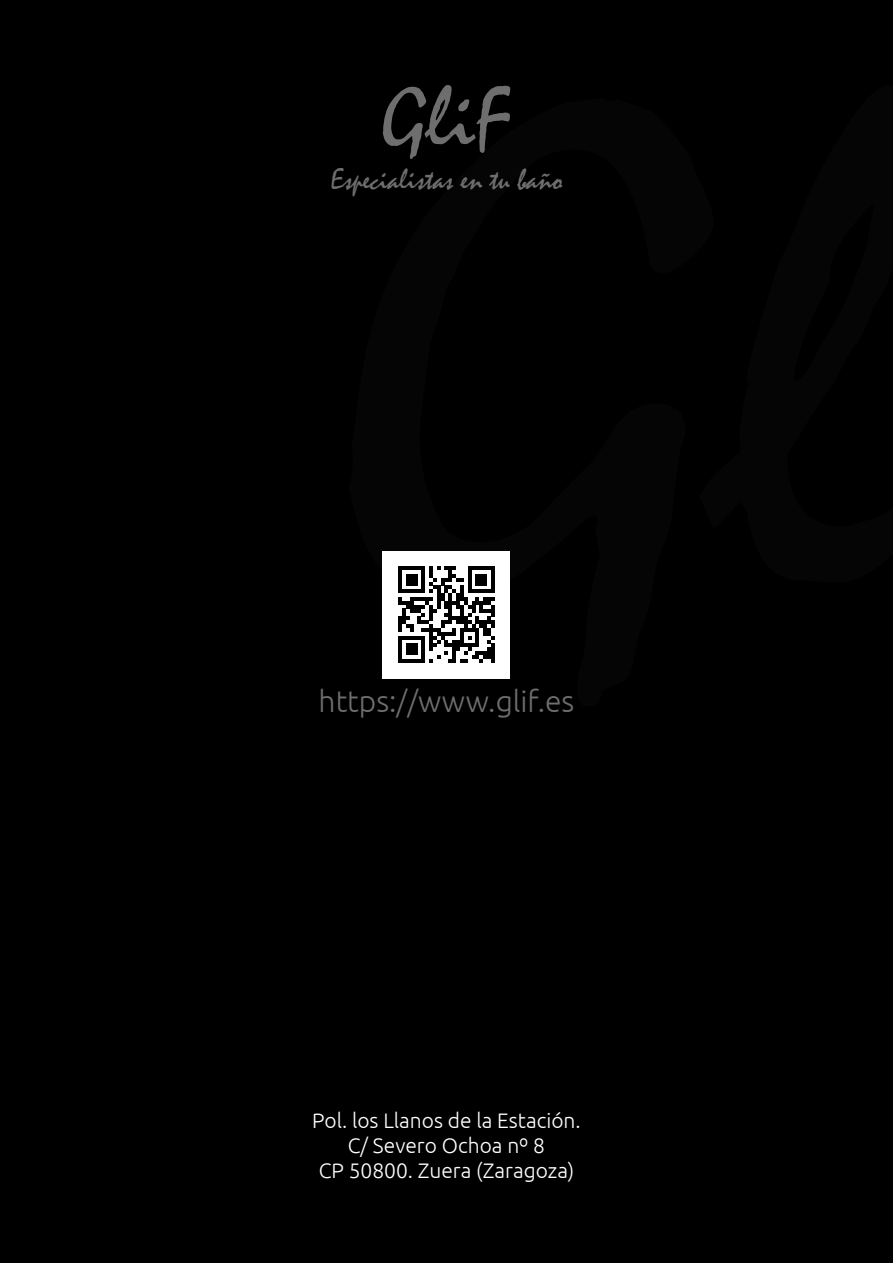
<style>
.page{position:relative;width:893px;height:1263px;background:#000}
.page>*{position:absolute;margin:0;border:0;box-sizing:border-box;transform-origin:0 0}
.t1{font:89.4px "Mistral";color:#6e6e6e}
.t2{font:30px "Mistral";color:#6e6e6e}
.t3{font:300 30px "Ubuntu";color:#6e6e6e}
.t4{font:300 21px "Ubuntu";color:#fff}
</style>
<div class="page">
<div style="left:383px;top:551px;width:127px;height:127px;background:#fff"></div>
<svg style="left:398px;top:566px;width:97px;height:97px"></svg>
<h1 class="t1" style="left:382px;top:65px;width:133px">GliF</h1>
<p class="t2" style="left:331px;top:162px;width:233px">Especialistas en tu baño</p>
<p class="t3" style="left:319px;top:683px;width:257px">https://www.glif.es</p>
<p class="t4" style="left:312px;top:1107px;width:270px">Pol. los Llanos de la Estación.</p>
<p class="t4" style="left:348px;top:1132px;width:199px">C/ Severo Ochoa nº 8</p>
<p class="t4" style="left:319px;top:1158px;width:257px">CP 50800. Zuera (Zaragoza)</p>
</div>
